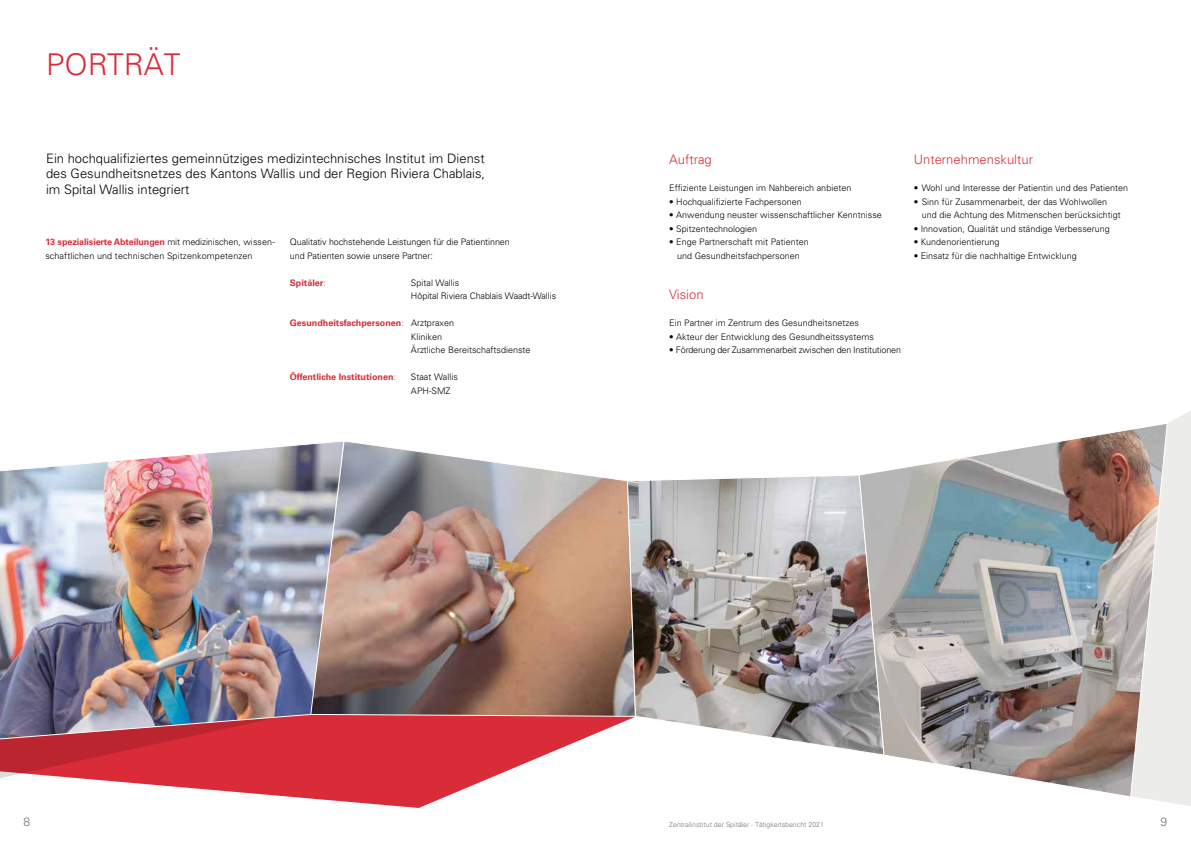
<style>
.page{position:relative;width:1191px;height:842px;background:#fff}
.page>*{position:absolute;margin:0;border:0;box-sizing:border-box;transform-origin:0 0}
.t1{font:300 30px "Univers";color:#d92c38}
.t2{font:300 13px/15.6px "Univers";color:#000;text-align:justify}
.t3{font:300 13px "Univers";color:#d92c38}
.t4{font:300 12px "Univers";color:#707877}
.t5{font:300 9px/13.5px "Univers";color:#000}
.t6{font:700 9px "Univers CE";color:#d92c38}
.t7{font:300 9px "Univers";letter-spacing:-.02em;color:#000}
.t8{font:300 7px "Univers";color:#707877}
.s1{font-family:"Univers";font-weight:300;color:#000}
.s2{font-family:"Univers";font-weight:300}
</style>
<div class="page">
<svg style="left:271px;top:717px;width:355px;height:91px;fill:#d92c38"></svg>
<svg style="left:0;top:744px;width:276px;height:51px;fill:#d92c38"></svg>
<div style="left:1144px;top:411px;width:47px;height:395px;background:#ececeb"></div>
<img style="left:345px;top:441px;width:281px;height:276px">
<img style="left:626px;top:475px;width:232px;height:276px">
<img style="left:0;top:441px;width:345px;height:303px">
<img style="left:858px;top:422px;width:310px;height:376px">
<h1 class="t1" style="left:46px;top:47px;width:136px">PORTRÄT</h1>
<h2 class="t2" style="left:46px;top:150px;width:441px">Ein hochqualifiziertes gemeinnütziges medizintechnisches Institut im Dienst des Gesundheitsnetzes des Kantons Wallis und der Region Riviera Chablais, im Spital Wallis integriert</h2>
<p class="t6" style="left:45px;top:237px;width:231px">13 spezialisierte Abteilungen <span class="s1">mit medizinischen, wissen-</span></p>
<p class="t5" style="left:45px;top:249px;width:209px">schaftlichen und technischen Spitzenkompetenzen</p>
<p class="t5" style="left:290px;top:235px;width:221px">Qualitativ hochstehende Leistungen für die Patientinnen und Patienten sowie unsere Partner:</p>
<p class="t6" style="left:290px;top:277px;width:38px">Spitäler<span class="s2">:</span></p>
<p class="t5" style="left:411px;top:276px;width:147px">Spital Wallis<br>Hôpital Riviera Chablais Waadt-Wallis</p>
<p class="t6" style="left:290px;top:318px;width:166px">Gesundheitsfachpersonen<span class="s2">:</span> <span class="s1">Arztpraxen</span></p>
<p class="t5" style="left:411px;top:330px;width:121px">Kliniken<br>Ärztliche Bereitschaftsdienste</p>
<p class="t6" style="left:290px;top:372px;width:108px">Öffentliche Institutionen<span class="s2">:</span></p>
<p class="t5" style="left:411px;top:370px;width:48px">Staat Wallis<br>APH-SMZ</p>
<h2 class="t3" style="left:669px;top:152px;width:44px">Auftrag</h2>
<p class="t5" style="left:669px;top:181px;width:184px">Effiziente Leistungen im Nahbereich anbieten</p>
<p class="t5" style="left:669px;top:195px;width:134px">• Hochqualifizierte Fachpersonen</p>
<p class="t5" style="left:669px;top:208px;width:214px">• Anwendung neuster wissenschaftlicher Kenntnisse</p>
<p class="t5" style="left:669px;top:222px;width:90px">• Spitzentechnologien</p>
<p class="t5" style="left:669px;top:235px;width:141px;text-align:center">• Enge Partnerschaft mit Patienten und Gesundheitsfachpersonen</p>
<h2 class="t3" style="left:669px;top:287px;width:36px">Vision</h2>
<p class="t5" style="left:669px;top:316px;width:191px">Ein Partner im Zentrum des Gesundheitsnetzes</p>
<p class="t5" style="left:669px;top:330px;width:206px">• Akteur der Entwicklung des Gesundheitssystems</p>
<p class="t7" style="left:669px;top:345px;width:233px">• Förderung der Zusammenarbeit zwischen den Institutionen</p>
<h2 class="t3" style="left:913px;top:152px;width:121px">Unternehmenskultur</h2>
<p class="t5" style="left:913px;top:181px;width:216px">• Wohl und Interesse der Patientin und des Patienten</p>
<p class="t5" style="left:921px;top:195px;width:201px;text-indent:-8px">• Sinn für Zusammenarbeit, der das Wohlwollen und die Achtung des Mitmenschen berücksichtigt</p>
<p class="t5" style="left:913px;top:222px;width:198px">• Innovation, Qualität und ständige Verbesserung</p>
<p class="t5" style="left:913px;top:235px;width:87px">• Kundenorientierung</p>
<p class="t5" style="left:913px;top:249px;width:165px">• Einsatz für die nachhaltige Entwicklung</p>
<h3 class="t4" style="left:23px;top:815px;width:8px">8</h3>
<p class="t8" style="left:669px;top:820px;width:156px">Zentralinstitut der Spitäler - Tätigkeitsbericht 2021</p>
<h3 class="t4" style="left:1160px;top:815px;width:8px">9</h3>
</div>
